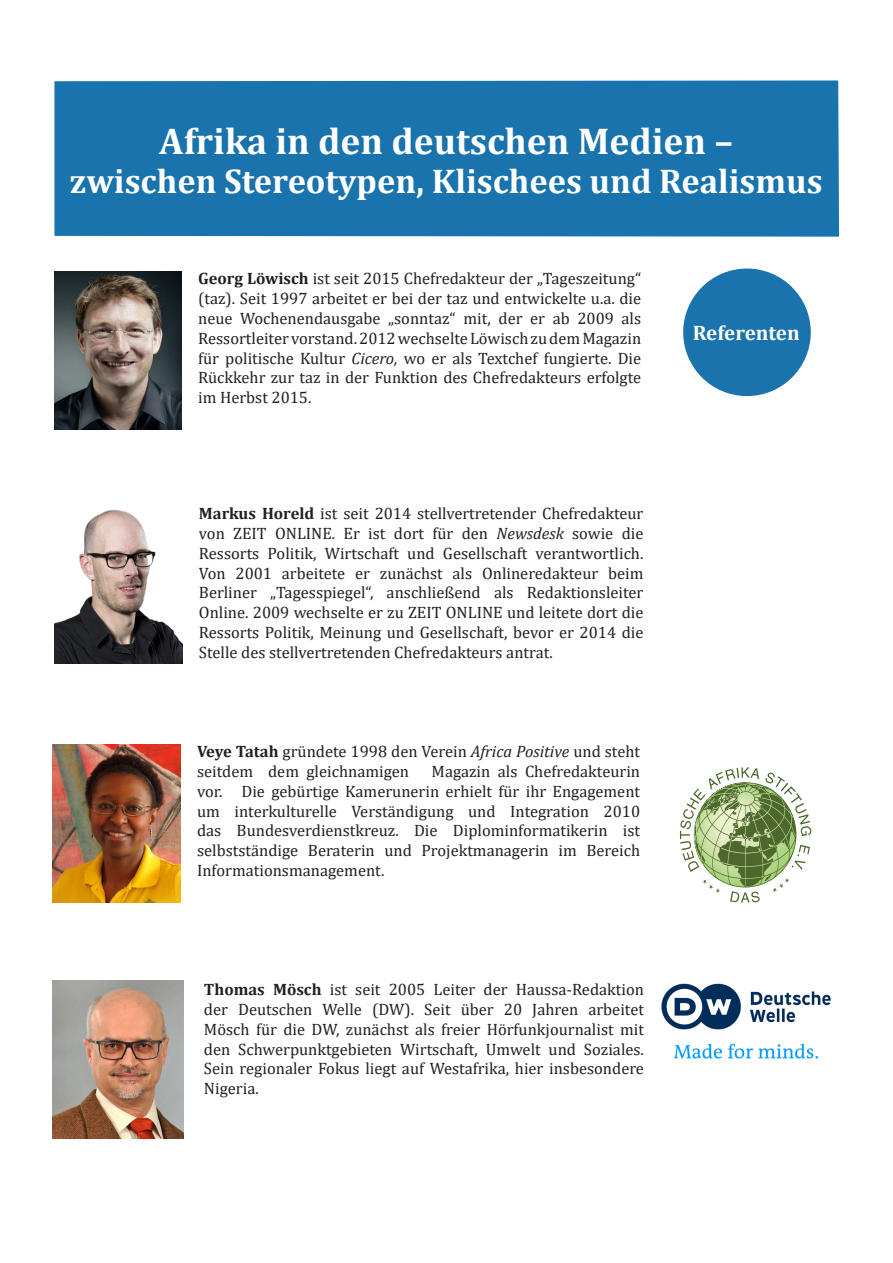
<style>
.page{position:relative;width:893px;height:1263px;background:#fff}
.page>*{position:absolute;margin:0;border:0;box-sizing:border-box;transform-origin:0 0}
.t1{font:700 37.5px "Cambria";color:#fff}
.t2{font:700 34.5px "Cambria";color:#fff}
.t3{font:700 21px "Cambria";color:#fff}
.t4{font:16.5px/19.8px "Cambria";color:#231f20;text-align:justify}
.s1{font-weight:700}
.s2{font-style:italic}
</style>
<div class="page">
<div style="left:54px;top:80px;width:786px;height:157px;background:#1973ad"></div>
<div style="left:684px;top:269px;width:126px;height:126px;background:#1973ad;border-radius:50%"></div>
<img style="left:53px;top:981px;width:131px;height:158px">
<img style="left:54px;top:271px;width:128px;height:158px">
<img style="left:55px;top:509px;width:127px;height:155px">
<svg style="left:680px;top:767px;width:131px;height:136px"></svg>
<img style="left:661px;top:983px;width:170px;height:76px">
<img style="left:53px;top:744px;width:127px;height:158px">
<p class="t1" style="left:159px;top:114px;width:575px">Afrika in den deutschen Medien –</p>
<p class="t2" style="left:70px;top:157px;width:754px">zwischen Stereotypen, Klischees und Realismus</p>
<p class="t4" style="left:198px;top:269px;width:445px"><span class="s1">Georg Löwisch</span> ist seit 2015 Chefredakteur der „Tageszeitung“ (taz). Seit 1997 arbeitet er bei der taz und entwickelte u.a. die neue Wochenendausgabe „sonntaz“ mit, der er ab 2009 als Ressortleiter vorstand. 2012 wechselte Löwisch zu dem Magazin für politische Kultur <span class="s2">Cicero,</span> wo er als Textchef fungierte. Die Rückkehr zur taz in der Funktion des Chefredakteurs erfolgte im Herbst 2015.</p>
<p class="t4" style="left:199px;top:504px;width:446px"><span class="s1">Markus Horeld</span> ist seit 2014 stellvertretender Chefredakteur von ZEIT ONLINE. Er ist dort für den <span class="s2">Newsdesk</span> sowie die Ressorts Politik, Wirtschaft und Gesellschaft verantwortlich.<br>Von 2001 arbeitete er zunächst als Onlineredakteur beim Berliner „Tagesspiegel“, anschließend als Redaktionsleiter Online. 2009 wechselte er zu ZEIT ONLINE und leitete dort die Ressorts Politik, Meinung und Gesellschaft, bevor er 2014 die Stelle des stellvertretenden Chefredakteurs antrat.</p>
<p class="t4" style="left:197px;top:742px;width:445px"><span class="s1">Veye Tatah</span> gründete 1998 den Verein <span class="s2">Africa Positive</span> und steht seitdem dem gleichnamigen</p>
<p class="t4" style="left:197px;top:761px;width:445px;text-indent:234px">Magazin als Chefredakteurin vor. Die gebürtige Kamerunerin erhielt für ihr Engagement um interkulturelle Verständigung und Integration 2010 das Bundesverdienstkreuz. Die Diplominformatikerin ist selbstständige Beraterin und Projektmanagerin im Bereich Informationsmanagement.</p>
<p class="t4" style="left:204px;top:980px;width:442px"><span class="s1">Thomas Mösch</span> ist seit 2005 Leiter der Haussa-Redaktion der Deutschen Welle (DW). Seit über 20 Jahren arbeitet Mösch für die DW, zunächst als freier Hörfunkjournalist mit den Schwerpunktgebieten Wirtschaft, Umwelt und Soziales.<br>Sein regionaler Fokus liegt auf Westafrika, hier insbesondere Nigeria.</p>
<p class="t3" style="left:693px;top:318px;width:109px">Referenten</p>
</div>
